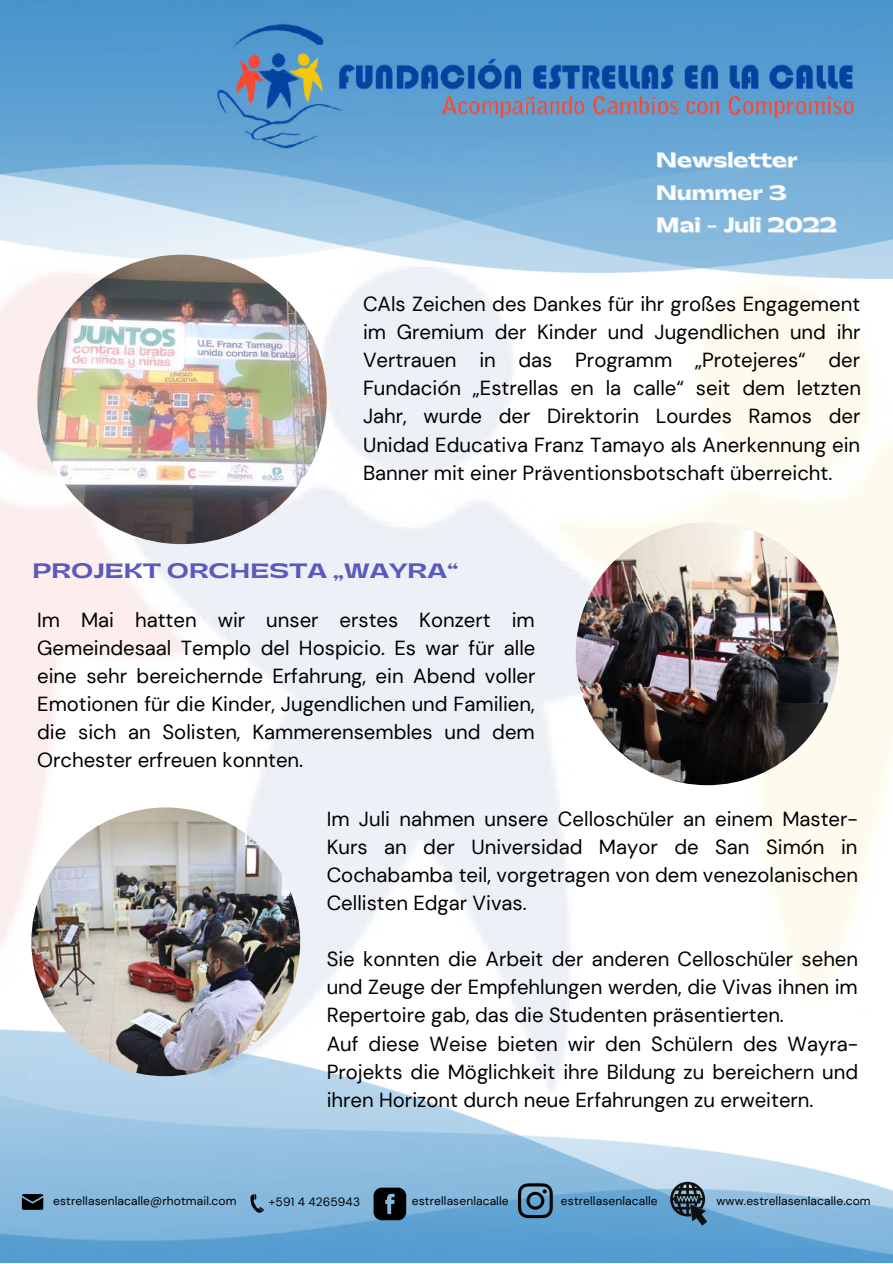
<style>
.page{position:relative;width:893px;height:1264px;background:#fff}
.page>*{position:absolute;margin:0;border:0;box-sizing:border-box;transform-origin:0 0}
.t1{font:20.4px/28px "DM Sans";color:#000;text-align:justify}
.t2{font:800 19.5px/32.5px "Gatwick";letter-spacing:.01em;color:#fff}
.t3{font:800 19.5px "Gatwick";letter-spacing:.01em;color:#595abb}
.t4{font:12px "DM Sans";letter-spacing:.01em;color:#000}
</style>
<div class="page">
<img style="left:0;top:1224px;width:892px;height:38px">
<img style="left:0;top:0;width:892px;height:89px">
<svg style="left:670px;top:1224px;width:37px;height:1px"></svg>
<img style="left:203px;top:11px;width:669px;height:78px">
<img style="left:0;top:89px;width:892px;height:1135px">
<img style="left:37px;top:255px;width:289px;height:289px;border-radius:50%">
<img style="left:575px;top:522px;width:263px;height:263px;border-radius:50%">
<img style="left:31px;top:807px;width:269px;height:269px;border-radius:50%">
<p class="t2" style="left:656px;top:144px;width:182px">Newsletter<br>Nummer 3<br>Mai - Juli 2022</p>
<p class="t1" style="left:363px;top:290px;width:499px">CAls Zeichen des Dankes für ihr großes Engagement im Gremium der Kinder und Jugendlichen und ihr Vertrauen in das Programm „Protejeres“ der Fundación „Estrellas en la calle“ seit dem letzten Jahr, wurde der Direktorin Lourdes Ramos der Unidad Educativa Franz Tamayo als Anerkennung ein Banner mit einer Präventionsbotschaft überreicht.</p>
<p class="t3" style="left:32px;top:561px;width:427px">PROJEKT ORCHESTA „WAYRA“</p>
<p class="t1" style="left:37px;top:605px;width:500px">Im Mai hatten wir unser erstes Konzert im Gemeindesaal Templo del Hospicio. Es war für alle eine sehr bereichernde Erfahrung, ein Abend voller Emotionen für die Kinder, Jugendlichen und Familien, die sich an Solisten, Kammerensembles und dem Orchester erfreuen konnten.</p>
<p class="t1" style="left:326px;top:804px;width:533px">Im Juli nahmen unsere Celloschüler an einem Master-Kurs an der Universidad Mayor de San Simón in Cochabamba teil, vorgetragen von dem venezolanischen Cellisten Edgar Vivas.</p>
<p class="t1" style="left:326px;top:945px;width:533px;text-align:left">Sie konnten die Arbeit der anderen Celloschüler sehen und Zeuge der Empfehlungen werden, die Vivas ihnen im Repertoire gab, das die Studenten präsentierten.<br>Auf diese Weise bieten wir den Schülern des Wayra-Projekts die Möglichkeit ihre Bildung zu bereichern und ihren Horizont durch neue Erfahrungen zu erweitern.</p>
<p class="t4" style="left:53px;top:1193px;width:185px">estrellasenlacalle@rhotmail.com</p>
<p class="t4" style="left:268px;top:1194px;width:93px">+591 4 4265943</p>
<p class="t4" style="left:412px;top:1193px;width:98px">estrellasenlacalle</p>
<p class="t4" style="left:561px;top:1193px;width:98px">estrellasenlacalle</p>
<p class="t4" style="left:716px;top:1193px;width:156px">www.estrellasenlacalle.com</p>
</div>
